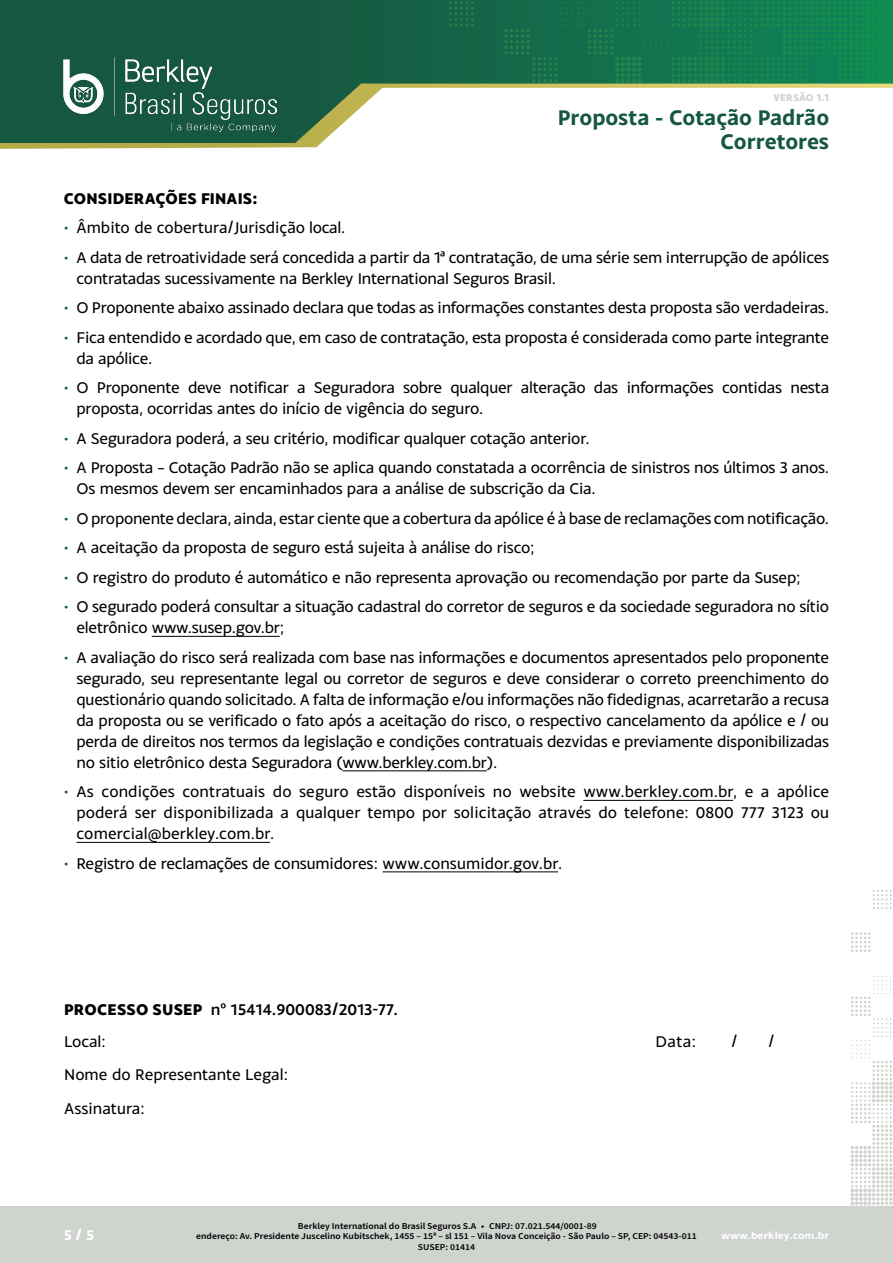
<style>
.page{position:relative;width:893px;height:1263px;background:#fff}
.page>*{position:absolute;margin:0;border:0;box-sizing:border-box;transform-origin:0 0}
.t1{font:700 22.5px/24px "Monsal Gothic";color:#16573f;text-align:right}
.t2{font:16.5px/21px "Monsal Gothic";letter-spacing:-.015em;color:#000}
.t3{font:500 16.5px/31.2px "Monsal Gothic";color:#000}
.t4{font:800 16.5px "Monsal Gothic";letter-spacing:.01em;color:#000}
.t5{font:700 15px "Monsal Gothic";color:#fff}
.t6{font:700 10.5px "Monsal Gothic";color:#fff;scale:1.08 1}
.t7{font:800 10.5px "Monsal Gothic";letter-spacing:.01em;color:#cfd4cf}
.t8{font:600 9px/10.8px "Source Sans Pro";color:#000;text-align:center;scale:1.08 1}
.s1{color:#16573f}
.s2{font-weight:800}
.s3{font-weight:400}
</style>
<div class="page">
<svg style="left:850px;top:890px;width:43px;height:317px"></svg>
<div style="left:0;top:1207px;width:893px;height:56px;background:#cfd4cf"></div>
<svg style="left:0;top:143px;width:321px;height:6px;background:#c1b966"></svg>
<svg style="left:0;top:0;width:893px;height:143px"></svg>
<img style="left:64px;top:58px;width:212px;height:74px">
<svg style="left:873px;top:0;width:17px;height:70px"></svg>
<hr style="left:152px;top:636px;width:128px;height:1px;background:#000">
<hr style="left:342px;top:770px;width:145px;height:1px;background:#000">
<hr style="left:583px;top:800px;width:150px;height:1px;background:#000">
<hr style="left:77px;top:842px;width:193px;height:1px;background:#000">
<hr style="left:382px;top:871px;width:176px;height:1px;background:#000">
<p class="t7" style="left:773px;top:91px;width:57px">VERSÃO 1.1</p>
<h1 class="t1" style="left:558px;top:105px;width:273px">Proposta - Cotação Padrão<br>Corretores</h1>
<p class="t4" style="left:64px;top:187px;width:195px">CONSIDERAÇÕES FINAIS:</p>
<p class="t2" style="left:64px;top:217px;width:283px"><span class="s1">•</span> Âmbito de cobertura/Jurisdição local.</p>
<p class="t2" style="left:77px;top:246px;width:754px;text-indent:-13px"><span class="s1">•</span> A data de retroatividade será concedida a partir da 1ª contratação, de uma série sem interrupção de apólices contratadas sucessivamente na Berkley International Seguros Brasil.</p>
<p class="t2" style="left:64px;top:297px;width:767px"><span class="s1">•</span> O Proponente abaixo assinado declara que todas as informações constantes desta proposta são verdadeiras.</p>
<p class="t2" style="left:77px;top:326px;width:754px;text-indent:-13px"><span class="s1">•</span> Fica entendido e acordado que, em caso de contratação, esta proposta é considerada como parte integrante da apólice.</p>
<p class="t2" style="left:77px;top:377px;width:754px;text-indent:-13px"><span class="s1">•</span> O Proponente deve notificar a Seguradora sobre qualquer alteração das informações contidas nesta proposta, ocorridas antes do início de vigência do seguro.</p>
<p class="t2" style="left:64px;top:427px;width:528px"><span class="s1">•</span> A Seguradora poderá, a seu critério, modificar qualquer cotação anterior.</p>
<p class="t2" style="left:77px;top:457px;width:754px;text-indent:-13px"><span class="s1">•</span> A Proposta – Cotação Padrão não se aplica quando constatada a ocorrência de sinistros nos últimos 3 anos.<br>Os mesmos devem ser encaminhados para a análise de subscrição da Cia.</p>
<p class="t2" style="left:64px;top:507px;width:767px"><span class="s1">•</span> O proponente declara, ainda, estar ciente que a cobertura da apólice é à base de reclamações com notificação.</p>
<p class="t2" style="left:64px;top:537px;width:472px"><span class="s1">•</span> A aceitação da proposta de seguro está sujeita à análise do risco;</p>
<p class="t2" style="left:64px;top:566px;width:738px"><span class="s1">•</span> O registro do produto é automático e não representa aprovação ou recomendação por parte da Susep;</p>
<p class="t2" style="left:77px;top:596px;width:754px;text-indent:-13px"><span class="s1">•</span> O segurado poderá consultar a situação cadastral do corretor de seguros e da sociedade seguradora no sítio eletrônico www.susep.gov.br;</p>
<p class="t2" style="left:77px;top:646px;width:754px;text-align:justify;text-indent:-13px"><span class="s1">•</span> A avaliação do risco será realizada com base nas informações e documentos apresentados pelo proponente segurado, seu representante legal ou corretor de seguros e deve considerar o correto preenchimento do questionário quando solicitado. A falta de informação e/ou informações não fidedignas, acarretarão a recusa da proposta ou se verificado o fato após a aceitação do risco, o respectivo cancelamento da apólice e / ou perda de direitos nos termos da legislação e condições contratuais dezvidas e previamente disponibilizadas no sitio eletrônico desta Seguradora (www.berkley.com.br).</p>
<p class="t2" style="left:77px;top:781px;width:754px;text-align:justify;text-indent:-13px"><span class="s1">•</span> As condições contratuais do seguro estão disponíveis no website www.berkley.com.br, e a apólice poderá ser disponibilizada a qualquer tempo por solicitação através do telefone: 0800 777 3123 ou comercial@berkley.com.br.</p>
<p class="t2" style="left:64px;top:852px;width:500px"><span class="s1">•</span> Registro de reclamações de consumidores: www.consumidor.gov.br.</p>
<p class="t3" style="left:64px;top:994px;width:335px"><span class="s2">PROCESSO SUSEP</span> nº 15414.900083/2013-77.<br><span class="s3">Local:</span></p>
<p class="t2" style="left:64px;top:1057px;width:225px;line-height:33.8px">Nome do Representante Legal:<br>Assinatura:</p>
<p class="t2" style="left:656px;top:1030px;width:42px">Data:</p>
<p class="t2" style="left:731px;top:1030px;width:8px">/</p>
<p class="t2" style="left:768px;top:1030px;width:8px">/</p>
<p class="t8" style="left:196px;top:1220px;width:465px">Berkley International do Brasil Seguros S.A • CNPJ: 07.021.544/0001-89<br>endereço: Av. Presidente Juscelino Kubitschek, 1455 – 15ª – sl 151 – Vila Nova Conceição - São Paulo – SP, CEP: 04543-011<br>SUSEP: 01414</p>
<p class="t5" style="left:64px;top:1226px;width:32px">5 / 5</p>
<p class="t6" style="left:721px;top:1228px;width:101px">www.berkley.com.br</p>
</div>
